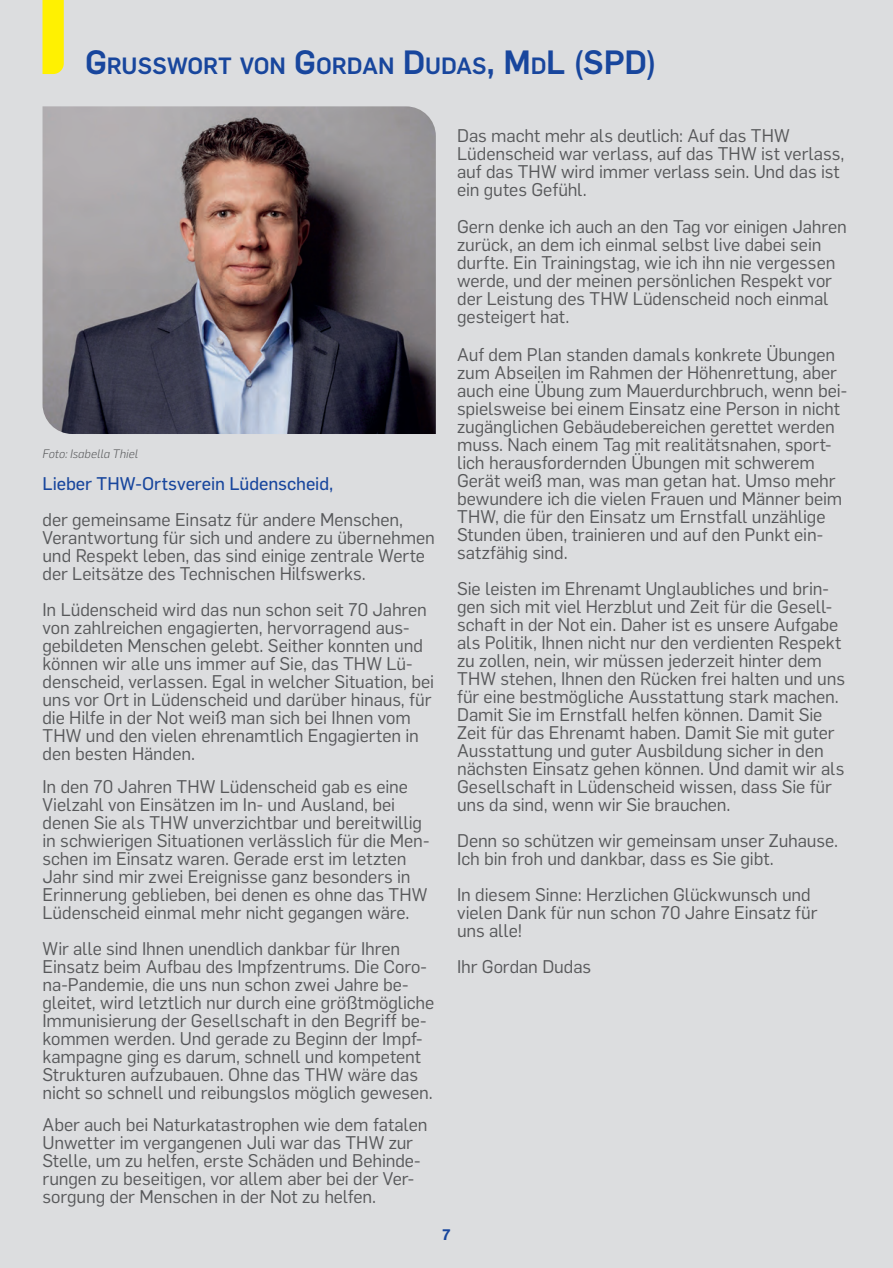
<style>
.page{position:relative;width:893px;height:1268px;background:#fff}
.page>*{position:absolute;margin:0;border:0;box-sizing:border-box;transform-origin:0 0}
.t1{font:500 23.1px "Flama";letter-spacing:-.005em;color:#18469d}
.t2{font:18px/18px "Flama";letter-spacing:-.005em;color:#57585a}
.t3{font:18px "Flama Basic";letter-spacing:-.005em;color:#18469d}
.t4{font:600 15px "Flama";color:#18469d}
.t5{font:italic 300 12px "Flama";letter-spacing:.005em;color:#57585a}
.s1{font-size:33px}
</style>
<div class="page">
<div style="left:0;top:0;width:893px;height:1267px;background:#dcdddf"></div>
<div style="left:43px;top:0;width:21px;height:74px;background:#fff101"></div>
<img style="left:43px;top:106px;width:393px;height:328px">
<p class="t1" style="left:85px;top:49px;width:573px"><span class="s1">G</span>RUSSWORT VON <span class="s1">G</span>ORDAN <span class="s1">D</span> UDAS<span class="s1">, M</span>D<span class="s1">L (SPD)</span></p>
<p class="t5" style="left:43px;top:446px;width:97px">Foto: Isabella Thiel</p>
<p class="t3" style="left:43px;top:470px;width:292px">Lieber THW-Ortsverein Lüdenscheid,</p>
<p class="t2" style="left:43px;top:509px;width:394px">der gemeinsame Einsatz für andere Menschen, Verantwortung für sich und andere zu übernehmen und Respekt leben, das sind einige zentrale Werte der Leitsätze des Technischen Hilfswerks.</p>
<p class="t2" style="left:43px;top:599px;width:393px">In Lüdenscheid wird das nun schon seit 70 Jahren von zahlreichen engagierten, hervorragend aus&shy;gebildeten Menschen gelebt. Seither konnten und können wir alle uns immer auf Sie, das THW Lü&shy;denscheid, verlassen. Egal in welcher Situation, bei uns vor Ort in Lüdenscheid und darüber hinaus, für die Hilfe in der Not weiß man sich bei Ihnen vom THW und den vielen ehrenamtlich Engagierten in den besten Händen.</p>
<p class="t2" style="left:43px;top:776px;width:389px">In den 70 Jahren THW Lüdenscheid gab es eine Vielzahl von Einsätzen im In- und Ausland, bei denen Sie als THW unverzichtbar und bereitwillig in schwierigen Situationen verlässlich für die Men&shy;schen im Einsatz waren. Gerade erst im letzten Jahr sind mir zwei Ereignisse ganz besonders in Erinnerung geblieben, bei denen es ohne das THW Lüdenscheid einmal mehr nicht gegangen wäre.</p>
<p class="t2" style="left:43px;top:938px;width:393px">Wir alle sind Ihnen unendlich dankbar für Ihren Einsatz beim Aufbau des Impfzentrums. Die Coro&shy;na-Pandemie, die uns nun schon zwei Jahre be&shy;gleitet, wird letztlich nur durch eine größtmögliche Immunisierung der Gesellschaft in den Begriff be&shy;kommen werden. Und gerade zu Beginn der Impf&shy;kampagne ging es darum, schnell und kompetent Strukturen aufzubauen. Ohne das THW wäre das nicht so schnell und reibungslos möglich gewesen.</p>
<p class="t2" style="left:43px;top:1113px;width:387px">Aber auch bei Naturkatastrophen wie dem fatalen Unwetter im vergangenen Juli war das THW zur Stelle, um zu helfen, erste Schäden und Behinde&shy;rungen zu beseitigen, vor allem aber bei der Ver&shy;sorgung der Menschen in der Not zu helfen.</p>
<p class="t2" style="left:457px;top:125px;width:389px">Das macht mehr als deutlich: Auf das THW Lüdenscheid war verlass, auf das THW ist verlass, auf das THW wird immer verlass sein. Und das ist ein gutes Gefühl.</p>
<p class="t2" style="left:457px;top:216px;width:391px">Gern denke ich auch an den Tag vor einigen Jahren zurück, an dem ich einmal selbst live dabei sein durfte. Ein Trainingstag, wie ich ihn nie vergessen werde, und der meinen persönlichen Respekt vor der Leistung des THW Lüdenscheid noch einmal gesteigert hat.</p>
<p class="t2" style="left:457px;top:344px;width:391px">Auf dem Plan standen damals konkrete Übungen zum Abseilen im Rahmen der Höhenrettung, aber auch eine Übung zum Mauerdurchbruch, wenn bei&shy;spielsweise bei einem Einsatz eine Person in nicht zugänglichen Gebäudebereichen gerettet werden muss. Nach einem Tag mit realitätsnahen, sport&shy;lich herausfordernden Übungen mit schwerem Gerät weiß man, was man getan hat. Umso mehr bewundere ich die vielen Frauen und Männer beim THW, die für den Einsatz um Ernstfall unzählige Stunden üben, trainieren und auf den Punkt ein&shy;satzfähig sind.</p>
<p class="t2" style="left:457px;top:578px;width:389px">Sie leisten im Ehrenamt Unglaubliches und brin&shy;gen sich mit viel Herzblut und Zeit für die Gesell&shy;schaft in der Not ein. Daher ist es unsere Aufgabe als Politik, Ihnen nicht nur den verdienten Respekt zu zollen, nein, wir müssen jederzeit hinter dem THW stehen, Ihnen den Rücken frei halten und uns für eine bestmögliche Ausstattung stark machen.<br>Damit Sie im Ernstfall helfen können. Damit Sie Zeit für das Ehrenamt haben. Damit Sie mit guter Ausstattung und guter Ausbildung sicher in den nächsten Einsatz gehen können. Und damit wir als Gesellschaft in Lüdenscheid wissen, dass Sie für uns da sind, wenn wir Sie brauchen.</p>
<p class="t2" style="left:457px;top:830px;width:383px">Denn so schützen wir gemeinsam unser Zuhause.<br>Ich bin froh und dankbar, dass es Sie gibt.</p>
<p class="t2" style="left:457px;top:884px;width:362px">In diesem Sinne: Herzlichen Glückwunsch und vielen Dank für nun schon 70 Jahre Einsatz für uns alle!</p>
<p class="t2" style="left:457px;top:956px;width:136px">Ihr Gordan Dudas</p>
<p class="t4" style="left:442px;top:1223px;width:10px">7</p>
</div>
